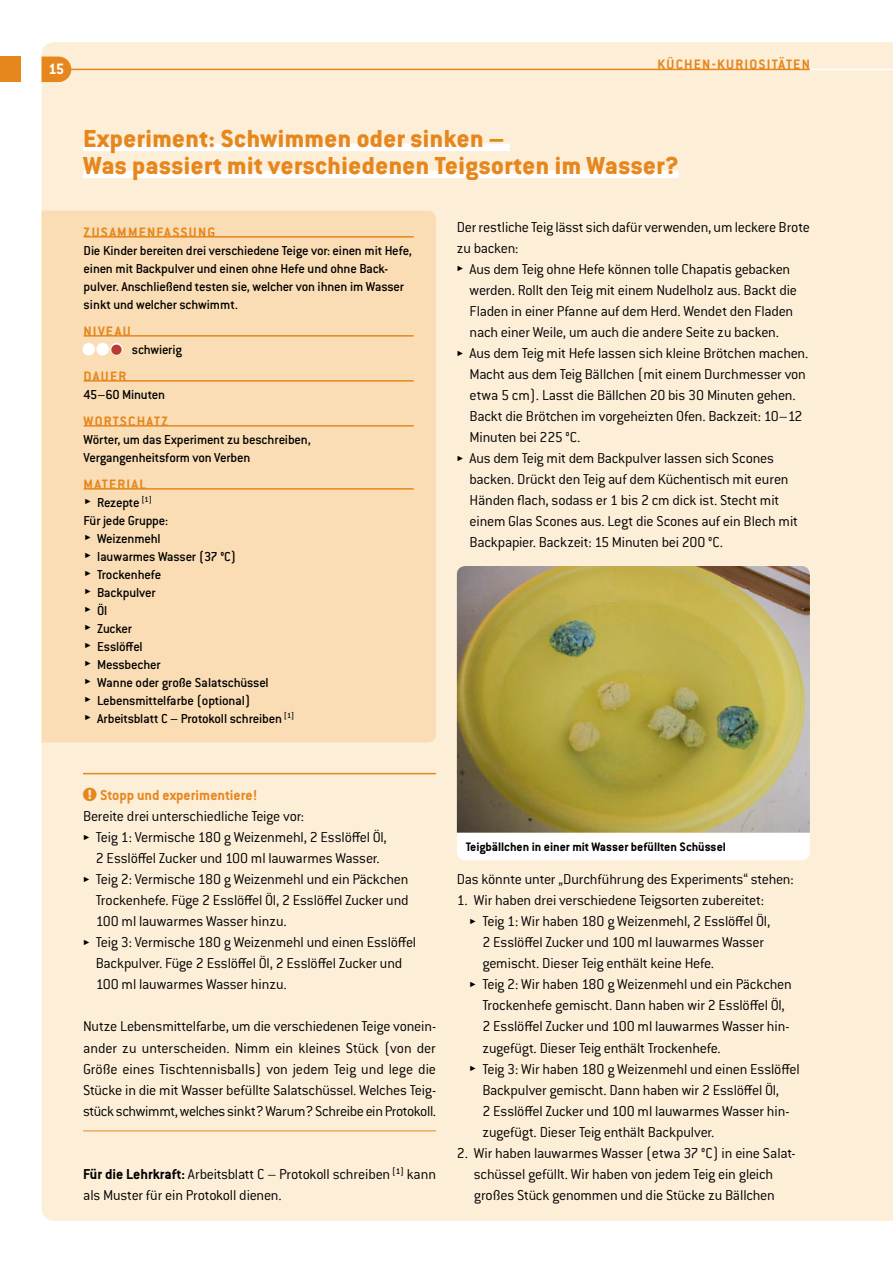
<style>
.page{position:relative;width:893px;height:1263px;background:#fff}
.page>*{position:absolute;margin:0;border:0;box-sizing:border-box;transform-origin:0 0}
.H3_18pt_Kitchen{font:800 27px/27px "Conduit ITC Pro";letter-spacing:.02em;color:#e6871e}
.t1{font:700 16.5px "Conduit ITC Pro";color:#fff}
._01_Copy_Stop_Kitche{font:300 15.75px/21px "Conduit ITC Pro";letter-spacing:-.015em;color:#000}
._01_Copy_OhneLZ{font:300 15.75px/21px "Conduit ITC Pro";letter-spacing:-.015em;color:#000}
._01_Copy{font:300 15.75px/21px "Conduit ITC Pro";letter-spacing:-.015em;color:#000}
._01_Copy_Stop_KITCHE{font:300 15.75px "Conduit ITC Pro";letter-spacing:-.015em;color:#000}
.t2{font:700 15.75px "Conduit ITC Pro";color:#e6871e}
._03_Summary_Head_Kit{font:700 15px "Conduit ITC Pro";letter-spacing:.08em;color:#e6871e}
._03_Summary_Kitchen{font:500 14.25px/18px "Conduit ITC Pro";letter-spacing:-.015em;color:#000}
._01_BU{font:700 13.5px "Conduit ITC Pro";color:#000}
.s1{font-family:"Klavika Arrows";font-size:10.5px}
.s2{font-weight:700}
</style>
<div class="page">
<div style="left:42px;top:42px;width:851px;height:1179px;background:#fdeed8"></div>
<div style="left:83px;top:144px;width:427px;height:7px;background:#fff"></div>
<div style="left:83px;top:171px;width:596px;height:7px;background:#fff"></div>
<hr style="left:83px;top:773px;width:353px;height:1px;background:#e6871e">
<hr style="left:83px;top:1130px;width:353px;height:1px;background:#e6871e">
<img style="left:457px;top:566px;width:353px;height:267px">
<svg style="left:457px;top:833px;width:353px;height:27px"></svg>
<div style="left:42px;top:210px;width:394px;height:532px;background:#faddb4"></div>
<hr style="left:84px;top:236px;width:330px;height:2px;background:#e6871e">
<hr style="left:84px;top:335px;width:330px;height:2px;background:#e6871e">
<hr style="left:84px;top:380px;width:330px;height:2px;background:#e6871e">
<hr style="left:84px;top:425px;width:330px;height:2px;background:#e6871e">
<hr style="left:84px;top:488px;width:330px;height:2px;background:#e6871e">
<div style="left:82px;top:343px;width:13px;height:12px;border:2px solid #fff;border-radius:50%"></div>
<div style="left:96px;top:343px;width:13px;height:12px;border:2px solid #fff;border-radius:50%"></div>
<div style="left:110px;top:343px;width:13px;height:12px;border:2px solid #fff;border-radius:50%"></div>
<hr style="left:43px;top:69px;width:767px;height:1px;background:#e6871e">
<hr style="left:810px;top:69px;width:83px;height:1px;background:#fff">
<div style="left:0;top:57px;width:21px;height:25px;background:#e6871e"></div>
<div style="left:41px;top:57px;width:30px;height:25px;background:#e6871e;border-radius:13px"></div>
<svg style="left:84px;top:344px;width:38px;height:10px"></svg>
<p class="t1" style="left:48px;top:59px;width:17px">15</p>
<p class="_03_Summary_Head_Kit" style="left:657px;top:55px;width:154px">KÜCHEN-KURIOSITÄTEN</p>
<p class="H3_18pt_Kitchen" style="left:83px;top:125px;width:597px">Experiment: Schwimmen oder sinken –<br>Was passiert mit verschiedenen Teigsorten im Wasser?</p>
<p class="_03_Summary_Head_Kit" style="left:84px;top:223px;width:133px">ZUSAMMENFASSUNG</p>
<p class="_03_Summary_Kitchen" style="left:84px;top:241px;width:330px">Die Kinder bereiten drei verschiedene Teige vor: einen mit Hefe, einen mit Backpulver und einen ohne Hefe und ohne Back&shy;pulver. Anschließend testen sie, welcher von ihnen im Wasser sinkt und welcher schwimmt.</p>
<p class="_03_Summary_Head_Kit" style="left:84px;top:322px;width:49px">NIVEAU</p>
<p class="_03_Summary_Kitchen" style="left:132px;top:340px;width:52px">schwierig</p>
<p class="_03_Summary_Head_Kit" style="left:84px;top:367px;width:44px">DAUER</p>
<p class="_03_Summary_Kitchen" style="left:84px;top:385px;width:83px">45–60 Minuten</p>
<p class="_03_Summary_Head_Kit" style="left:84px;top:412px;width:86px">WORTSCHATZ</p>
<p class="_03_Summary_Kitchen" style="left:84px;top:430px;width:229px">Wörter, um das Experiment zu beschreiben,<br>Vergangenheitsform von Verben</p>
<p class="_03_Summary_Head_Kit" style="left:84px;top:475px;width:64px">MATERIAL</p>
<p class="_03_Summary_Kitchen" style="left:84px;top:493px;width:69px"><sup>5</sup> Rezepte <sup>[1]</sup></p>
<p class="_03_Summary_Kitchen" style="left:84px;top:511px;width:86px">Für jede Gruppe:</p>
<p class="_03_Summary_Kitchen" style="left:84px;top:529px;width:78px"><sup>5</sup> Weizenmehl</p>
<p class="_03_Summary_Kitchen" style="left:84px;top:547px;width:153px"><sup>5</sup> lauwarmes Wasser (37 °C)</p>
<p class="_03_Summary_Kitchen" style="left:84px;top:565px;width:79px"><sup>5</sup> Trockenhefe</p>
<p class="_03_Summary_Kitchen" style="left:84px;top:583px;width:73px"><sup>5</sup> Backpulver</p>
<p class="_03_Summary_Kitchen" style="left:84px;top:601px;width:24px"><sup>5</sup> Öl</p>
<p class="_03_Summary_Kitchen" style="left:84px;top:619px;width:49px"><sup>5</sup> Zucker</p>
<p class="_03_Summary_Kitchen" style="left:84px;top:637px;width:60px"><sup>5</sup> Esslöffel</p>
<p class="_03_Summary_Kitchen" style="left:84px;top:655px;width:78px"><sup>5</sup> Messbecher</p>
<p class="_03_Summary_Kitchen" style="left:84px;top:673px;width:186px"><sup>5</sup> Wanne oder große Salatschüssel</p>
<p class="_03_Summary_Kitchen" style="left:84px;top:691px;width:168px"><sup>5</sup> Lebensmittelfarbe (optional)</p>
<p class="_03_Summary_Kitchen" style="left:84px;top:709px;width:212px"><sup>5</sup> Arbeitsblatt C – Protokoll schreiben <sup>[1]</sup></p>
<p class="_01_Copy_OhneLZ" style="left:457px;top:216px;width:355px">Der restliche Teig lässt sich dafür verwenden, um leckere Brote zu backen:</p>
<p class="_01_Copy_Stop_Kitche" style="left:470px;top:258px;width:329px;text-indent:-13px"><span class="s1">5</span> Aus dem Teig ohne Hefe können tolle Chapatis gebacken werden. Rollt den Teig mit einem Nudelholz aus. Backt die Fladen in einer Pfanne auf dem Herd. Wendet den Fladen nach einer Weile, um auch die andere Seite zu backen.</p>
<p class="_01_Copy_Stop_Kitche" style="left:470px;top:343px;width:340px;text-indent:-13px"><span class="s1">5</span> Aus dem Teig mit Hefe lassen sich kleine Brötchen machen.<br>Macht aus dem Teig Bällchen (mit einem Durchmesser von etwa 5 cm). Lasst die Bällchen 20 bis 30 Minuten gehen.<br>Backt die Brötchen im vorgeheizten Ofen. Backzeit: 10–12<br>Minuten bei 225 °C.</p>
<p class="_01_Copy_Stop_Kitche" style="left:470px;top:448px;width:330px;text-indent:-13px"><span class="s1">5</span> Aus dem Teig mit dem Backpulver lassen sich Scones backen. Drückt den Teig auf dem Küchentisch mit euren Händen flach, sodass er 1 bis 2 cm dick ist. Stecht mit einem Glas Scones aus. Legt die Scones auf ein Blech mit Backpapier. Backzeit: 15 Minuten bei 200 °C.</p>
<p class="t2" style="left:83px;top:786px;width:176px">■ Stopp und experimentiere!</p>
<p class="_01_Copy_Stop_KITCHE" style="left:83px;top:807px;width:222px">Bereite drei unterschiedliche Teige vor:</p>
<p class="_01_Copy_Stop_Kitche" style="left:83px;top:827px;width:305px;text-align:center"><span class="s1">5</span> Teig 1: Vermische 180 g Weizenmehl, 2 Esslöffel Öl,<br>2 Esslöffel Zucker und 100 ml lauwarmes Wasser.</p>
<p class="_01_Copy_Stop_Kitche" style="left:96px;top:869px;width:314px;text-align:justify;text-indent:-13px"><span class="s1">5</span> Teig 2: Vermische 180 g Weizenmehl und ein Päckchen Trockenhefe. Füge 2 Esslöffel Öl, 2 Esslöffel Zucker und 100 ml lauwarmes Wasser hinzu.</p>
<p class="_01_Copy_Stop_Kitche" style="left:96px;top:932px;width:322px;text-indent:-13px"><span class="s1">5</span> Teig 3: Vermische 180 g Weizenmehl und einen Esslöffel<br>Backpulver. Füge 2 Esslöffel Öl, 2 Esslöffel Zucker und<br>100 ml lauwarmes Wasser hinzu.</p>
<p class="_01_Copy_Stop_Kitche" style="left:83px;top:1016px;width:355px;text-align:justify">Nutze Lebensmittelfarbe, um die verschiedenen Teige vonein&shy;ander zu unterscheiden. Nimm ein kleines Stück (von der Größe eines Tischtennisballs) von jedem Teig und lege die Stücke in die mit Wasser befüllte Salatschüssel. Welches Teig&shy;stück schwimmt, welches sinkt? Warum? Schreibe ein Protokoll.</p>
<p class="_01_Copy" style="left:83px;top:1163px;width:355px"><span class="s2">Für die Lehrkraft:</span> Arbeitsblatt C – Protokoll schreiben <sup>[1]</sup> kann als Muster für ein Protokoll dienen.</p>
<p class="_01_BU" style="left:466px;top:839px;width:262px">Teigbällchen in einer mit Wasser befüllten Schüssel</p>
<p class="_01_Copy_OhneLZ" style="left:457px;top:869px;width:338px">Das könnte unter „Durchführung des Experiments“ stehen:</p>
<p class="_01_Copy_Stop_Kitche" style="left:457px;top:890px;width:309px">1. Wir haben drei verschiedene Teigsorten zubereitet:</p>
<p class="_01_Copy_Stop_Kitche" style="left:482px;top:911px;width:289px;text-indent:-13px"><span class="s1">5</span> Teig 1: Wir haben 180 g Weizenmehl, 2 Esslöffel Öl,<br>2 Esslöffel Zucker und 100 ml lauwarmes Wasser gemischt. Dieser Teig enthält keine Hefe.</p>
<p class="_01_Copy_Stop_Kitche" style="left:482px;top:974px;width:311px;text-indent:-13px"><span class="s1">5</span> Teig 2: Wir haben 180 g Weizenmehl und ein Päckchen Trockenhefe gemischt. Dann haben wir 2 Esslöffel Öl, 2 Esslöffel Zucker und 100 ml lauwarmes Wasser hin&shy;zugefügt. Dieser Teig enthält Trockenhefe.</p>
<p class="_01_Copy_Stop_Kitche" style="left:482px;top:1058px;width:319px;text-indent:-13px"><span class="s1">5</span> Teig 3: Wir haben 180 g Weizenmehl und einen Esslöffel Backpulver gemischt. Dann haben wir 2 Esslöffel Öl,<br>2 Esslöffel Zucker und 100 ml lauwarmes Wasser hin&shy;zugefügt. Dieser Teig enthält Backpulver.</p>
<p class="_01_Copy_Stop_Kitche" style="left:457px;top:1142px;width:340px;text-align:center">2. Wir haben lauwarmes Wasser (etwa 37 °C) in eine Salat&shy;schüssel gefüllt. Wir haben von jedem Teig ein gleich großes Stück genommen und die Stücke zu Bällchen</p>
</div>
